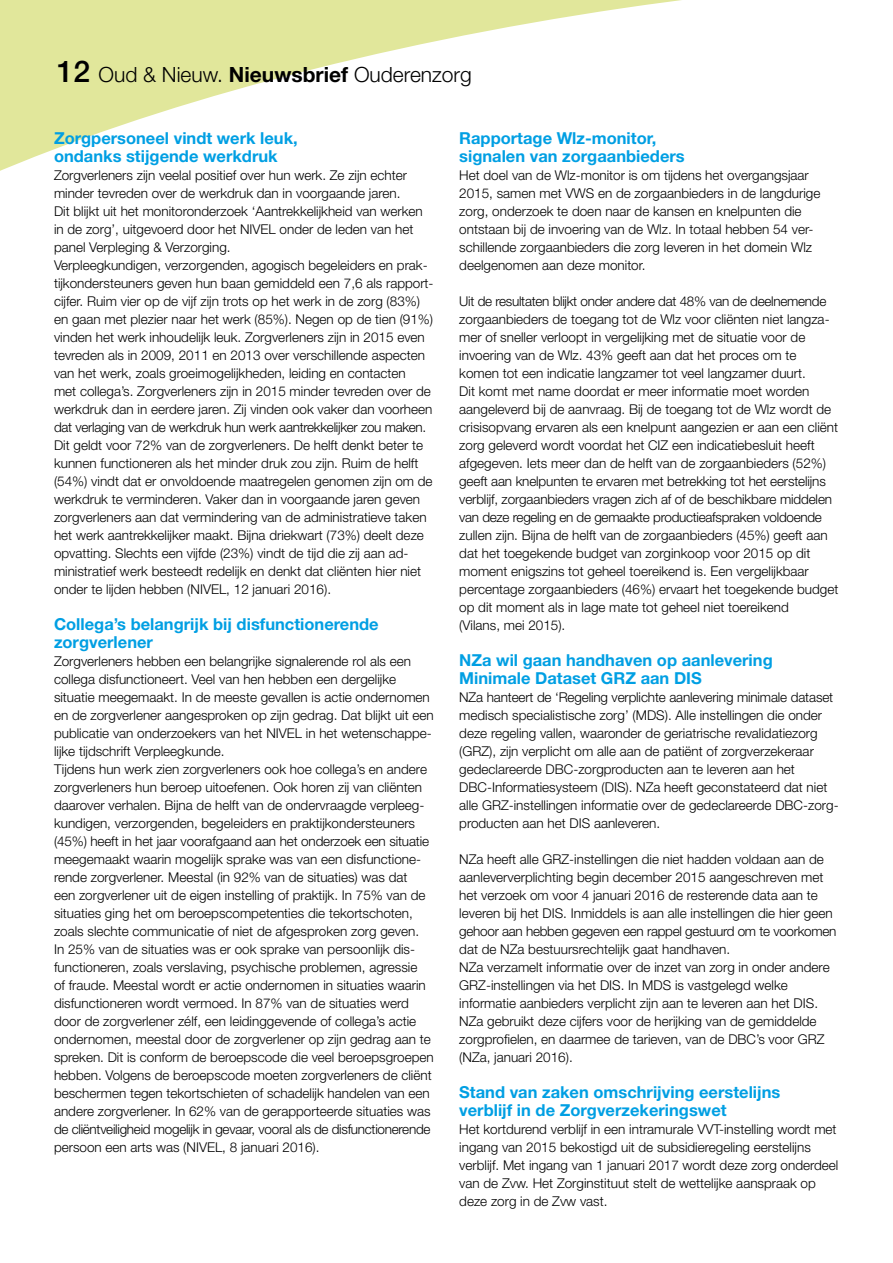
<style>
.page{position:relative;width:893px;height:1263px;background:#fff}
.page>*{position:absolute;margin:0;border:0;box-sizing:border-box;transform-origin:0 0}
.t1{font:300 21px "Helvetica Neue LT Std";color:#000}
.t2{font:700 16.5px/18px "Helvetica Neue LT Std";color:#009fe3}
.t3{font:300 13.5px/18px "Helvetica Neue LT Std";color:#000}
.s1{font-weight:500;font-size:30px}
.s2{font-weight:700}
</style>
<div class="page">
<svg style="left:0;top:0;width:682px;height:171px"></svg>
<h1 class="t1" style="left:57px;top:62px;width:417px"><span class="s1">12</span> Oud &amp; Nieuw. <span class="s2">Nieuwsbrief</span> Ouderenzorg</h1>
<p class="t2" style="left:54px;top:129px;width:245px">Zorgpersoneel vindt werk leuk, ondanks stijgende werkdruk</p>
<p class="t3" style="left:54px;top:166px;width:381px">Zorgverleners zijn veelal positief over hun werk. Ze zijn echter minder tevreden over de werkdruk dan in voorgaande jaren.<br>Dit blijkt uit het monitoronderzoek ‘Aantrekkelijkheid van werken in de zorg’, uitgevoerd door het NIVEL onder de leden van het panel Verpleging &amp; Verzorging.<br>Verpleegkundigen, verzorgenden, agogisch begeleiders en prak&shy;tijkondersteuners geven hun baan gemiddeld een 7,6 als rapport&shy;cijfer. Ruim vier op de vijf zijn trots op het werk in de zorg (83%) en gaan met plezier naar het werk (85%). Negen op de tien (91%) vinden het werk inhoudelijk leuk. Zorgverleners zijn in 2015 even tevreden als in 2009, 2011 en 2013 over verschillende aspecten van het werk, zoals groeimogelijkheden, leiding en contacten<br>met collega’s. Zorgverleners zijn in 2015 minder tevreden over de werkdruk dan in eerdere jaren. Zij vinden ook vaker dan voorheen dat verlaging van de werkdruk hun werk aantrekkelijker zou maken.<br>Dit geldt voor 72% van de zorgverleners. De helft denkt beter te kunnen functioneren als het minder druk zou zijn. Ruim de helft (54%) vindt dat er onvoldoende maatregelen genomen zijn om de werkdruk te verminderen. Vaker dan in voorgaande jaren geven zorgverleners aan dat vermindering van de administratieve taken het werk aantrekkelijker maakt. Bijna driekwart (73%) deelt deze opvatting. Slechts een vijfde (23%) vindt de tijd die zij aan ad&shy;ministratief werk besteedt redelijk en denkt dat cliënten hier niet onder te lijden hebben (NIVEL, 12 januari 2016).</p>
<p class="t2" style="left:54px;top:615px;width:326px">Collega’s belangrijk bij disfunctionerende zorgverlener</p>
<p class="t3" style="left:54px;top:652px;width:381px">Zorgverleners hebben een belangrijke signalerende rol als een collega disfunctioneert. Veel van hen hebben een dergelijke situatie meegemaakt. In de meeste gevallen is actie ondernomen en de zorgverlener aangesproken op zijn gedrag. Dat blijkt uit een publicatie van onderzoekers van het NIVEL in het wetenschappe&shy;lijke tijdschrift Verpleegkunde.<br>Tijdens hun werk zien zorgverleners ook hoe collega’s en andere zorgverleners hun beroep uitoefenen. Ook horen zij van cliënten daarover verhalen. Bijna de helft van de ondervraagde verpleeg&shy;kundigen, verzorgenden, begeleiders en praktijkondersteuners (45%) heeft in het jaar voorafgaand aan het onderzoek een situatie meegemaakt waarin mogelijk sprake was van een disfunctione&shy;rende zorgverlener. Meestal (in 92% van de situaties) was dat<br>een zorgverlener uit de eigen instelling of praktijk. In 75% van de situaties ging het om beroepscompetenties die tekortschoten, zoals slechte communicatie of niet de afgesproken zorg geven.<br>In 25% van de situaties was er ook sprake van persoonlijk dis&shy;functioneren, zoals verslaving, psychische problemen, agressie<br>of fraude. Meestal wordt er actie ondernomen in situaties waarin disfunctioneren wordt vermoed. In 87% van de situaties werd door de zorgverlener zélf, een leidinggevende of collega’s actie ondernomen, meestal door de zorgverlener op zijn gedrag aan te spreken. Dit is conform de beroepscode die veel beroepsgroepen hebben. Volgens de beroepscode moeten zorgverleners de cliënt beschermen tegen tekortschieten of schadelijk handelen van een andere zorgverlener. In 62% van de gerapporteerde situaties was de cliëntveiligheid mogelijk in gevaar, vooral als de disfunctionerende persoon een arts was (NIVEL, 8 januari 2016).</p>
<p class="t2" style="left:459px;top:129px;width:227px">Rapportage Wlz-monitor, signalen van zorgaanbieders</p>
<p class="t3" style="left:459px;top:166px;width:363px">Het doel van de Wlz-monitor is om tijdens het overgangsjaar 2015, samen met VWS en de zorgaanbieders in de langdurige zorg, onderzoek te doen naar de kansen en knelpunten die ontstaan bij de invoering van de Wlz. In totaal hebben 54 ver&shy;schillende zorgaanbieders die zorg leveren in het domein Wlz deelgenomen aan deze monitor.</p>
<p class="t3" style="left:459px;top:292px;width:381px">Uit de resultaten blijkt onder andere dat 48% van de deelnemende zorgaanbieders de toegang tot de Wlz voor cliënten niet langza&shy;mer of sneller verloopt in vergelijking met de situatie voor de invoering van de Wlz. 43% geeft aan dat het proces om te komen tot een indicatie langzamer tot veel langzamer duurt.<br>Dit komt met name doordat er meer informatie moet worden aangeleverd bij de aanvraag. Bij de toegang tot de Wlz wordt de crisisopvang ervaren als een knelpunt aangezien er aan een cliënt zorg geleverd wordt voordat het CIZ een indicatiebesluit heeft afgegeven. Iets meer dan de helft van de zorgaanbieders (52%) geeft aan knelpunten te ervaren met betrekking tot het eerstelijns verblijf, zorgaanbieders vragen zich af of de beschikbare middelen van deze regeling en de gemaakte productieafspraken voldoende zullen zijn. Bijna de helft van de zorgaanbieders (45%) geeft aan dat het toegekende budget van zorginkoop voor 2015 op dit moment enigszins tot geheel toereikend is. Een vergelijkbaar percentage zorgaanbieders (46%) ervaart het toegekende budget op dit moment als in lage mate tot geheel niet toereikend<br>(Vilans, mei 2015).</p>
<p class="t2" style="left:459px;top:651px;width:315px">NZa wil gaan handhaven op aanlevering<br>Minimale Dataset GRZ aan DIS</p>
<p class="t3" style="left:459px;top:688px;width:381px">NZa hanteert de ‘Regeling verplichte aanlevering minimale dataset medisch specialistische zorg’ (MDS). Alle instellingen die onder deze regeling vallen, waaronder de geriatrische revalidatiezorg (GRZ), zijn verplicht om alle aan de patiënt of zorgverzekeraar gedeclareerde DBC-zorgproducten aan te leveren aan het DBC-Informatiesysteem (DIS). NZa heeft geconstateerd dat niet alle GRZ-instellingen informatie over de gedeclareerde DBC-zorg&shy;producten aan het DIS aanleveren.</p>
<p class="t3" style="left:459px;top:850px;width:379px">NZa heeft alle GRZ-instellingen die niet hadden voldaan aan de aanleververplichting begin december 2015 aangeschreven met het verzoek om voor 4 januari 2016 de resterende data aan te leveren bij het DIS. Inmiddels is aan alle instellingen die hier geen gehoor aan hebben gegeven een rappel gestuurd om te voorkomen dat de NZa bestuursrechtelijk gaat handhaven.<br>NZa verzamelt informatie over de inzet van zorg in onder andere GRZ-instellingen via het DIS. In MDS is vastgelegd welke informatie aanbieders verplicht zijn aan te leveren aan het DIS.<br>NZa gebruikt deze cijfers voor de herijking van de gemiddelde zorgprofielen, en daarmee de tarieven, van de DBC’s voor GRZ (NZa, januari 2016).</p>
<p class="t2" style="left:459px;top:1083px;width:323px">Stand van zaken omschrijving eerstelijns verblijf in de Zorgverzekeringswet</p>
<p class="t3" style="left:459px;top:1120px;width:381px">Het kortdurend verblijf in een intramurale VVT-instelling wordt met ingang van 2015 bekostigd uit de subsidieregeling eerstelijns verblijf. Met ingang van 1 januari 2017 wordt deze zorg onderdeel van de Zvw. Het Zorginstituut stelt de wettelijke aanspraak op deze zorg in de Zvw vast.</p>
</div>
